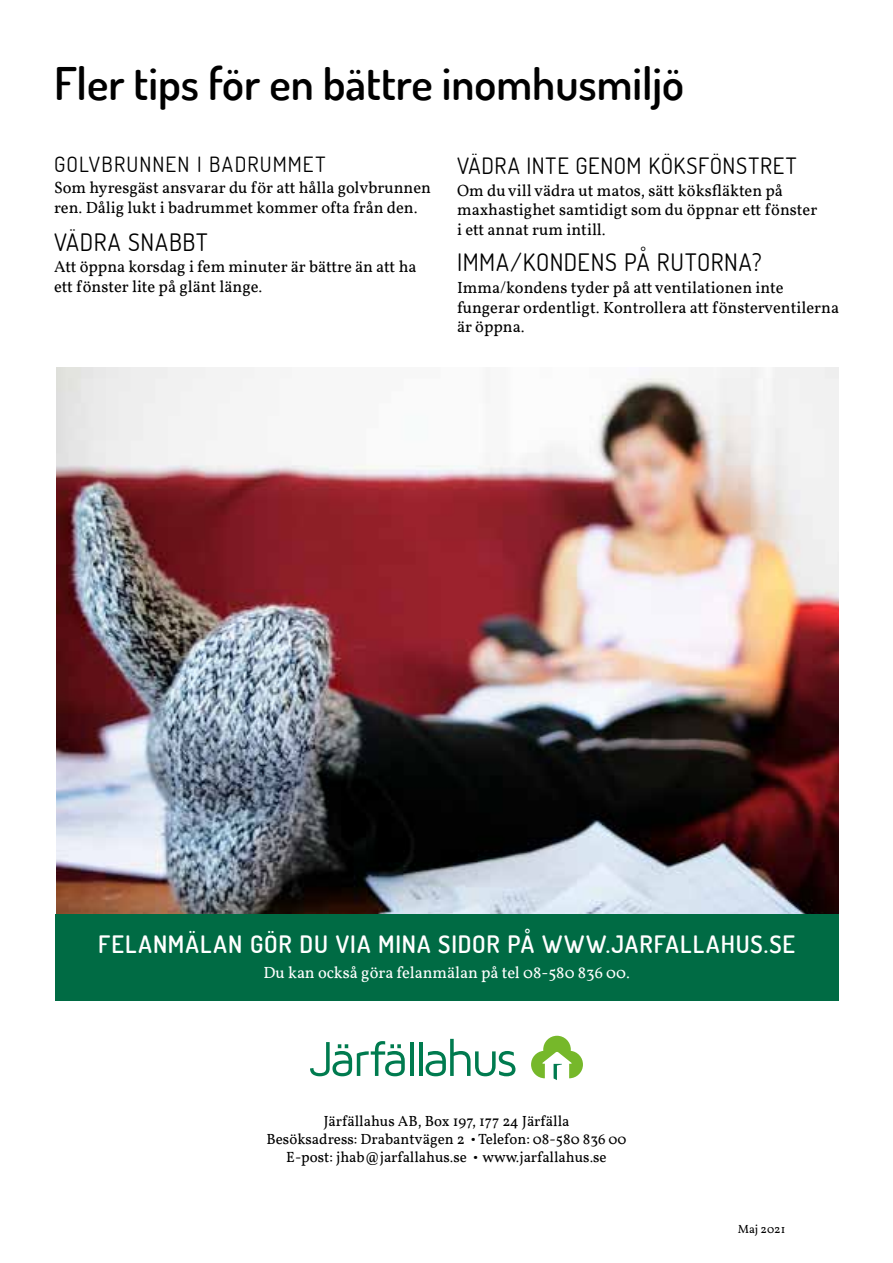
<style>
.page{position:relative;width:893px;height:1263px;background:#fff}
.page>*{position:absolute;margin:0;border:0;box-sizing:border-box;transform-origin:0 0}
.t1{font:600 45px "Dosis";color:#000}
.t2{font:600 24px "Dosis";letter-spacing:.045em;color:#fff}
.t3{font:24px "Dosis";letter-spacing:.03em;color:#000}
.t4{font:22.5px "Dosis";letter-spacing:.03em;color:#000}
.t5{font:21px "Dosis";letter-spacing:.05em;color:#000}
.t6{font:16.5px/19.8px "Vollkorn";color:#000}
.t7{font:16.5px "Vollkorn";color:#fff}
.t8{font:15px/18px "Vollkorn";color:#000;text-align:center}
.t9{font:12px "Vollkorn";color:#000}
</style>
<div class="page">
<img style="left:56px;top:368px;width:782px;height:546px">
<svg style="left:531px;top:1036px;width:52px;height:44px"></svg>
<hr style="left:410px;top:1042px;width:3px;height:34px;background:#007b4f">
<hr style="left:419px;top:1042px;width:3px;height:34px;background:#007b4f">
<svg style="left:425px;top:1039px;width:90px;height:37px"></svg>
<svg style="left:310px;top:1041px;width:95px;height:35px"></svg>
<div style="left:55px;top:914px;width:783px;height:86px;background:#006b44"></div>
<h1 class="t1" style="left:54px;top:54px;width:632px">Fler tips för en bättre inomhusmiljö</h1>
<p class="t5" style="left:54px;top:150px;width:273px">GOLVBRUNNEN I BADRUMMET</p>
<p class="t6" style="left:54px;top:178px;width:379px">Som hyresgäst ansvarar du för att hålla golvbrunnen ren. Dålig lukt i badrummet kommer ofta från den.</p>
<h2 class="t3" style="left:54px;top:226px;width:155px">VÄDRA SNABBT</h2>
<p class="t6" style="left:54px;top:256px;width:364px">Att öppna korsdag i fem minuter är bättre än att ha ett fönster lite på glänt länge.</p>
<h3 class="t4" style="left:457px;top:151px;width:341px">VÄDRA INTE GENOM KÖKSFÖNSTRET</h3>
<p class="t6" style="left:457px;top:180px;width:362px">Om du vill vädra ut matos, sätt köksfläkten på maxhastighet samtidigt som du öppnar ett fönster i ett annat rum intill.</p>
<h2 class="t3" style="left:457px;top:247px;width:306px">IMMA/KONDENS PÅ RUTORNA?</h2>
<p class="t6" style="left:457px;top:277px;width:383px">Imma/kondens tyder på att ventilationen inte fungerar ordentligt. Kontrollera att fönsterventilerna är öppna.</p>
<h2 class="t2" style="left:98px;top:928px;width:698px">FELANMÄLAN GÖR DU VIA MINA SIDOR PÅ WWW.JARFALLAHUS.SE</h2>
<p class="t7" style="left:263px;top:963px;width:368px">Du kan också göra felanmälan på tel 08-580 836 00.</p>
<p class="t8" style="left:266px;top:1112px;width:362px">Järfällahus AB, Box 197, 177 24 Järfälla<br>Besöksadress: Drabantvägen 2 • Telefon: 08-580 836 00<br>E-post: jhab@jarfallahus.se • www.jarfallahus.se</p>
<p class="t9" style="left:738px;top:1222px;width:49px">Maj 2021</p>
</div>
